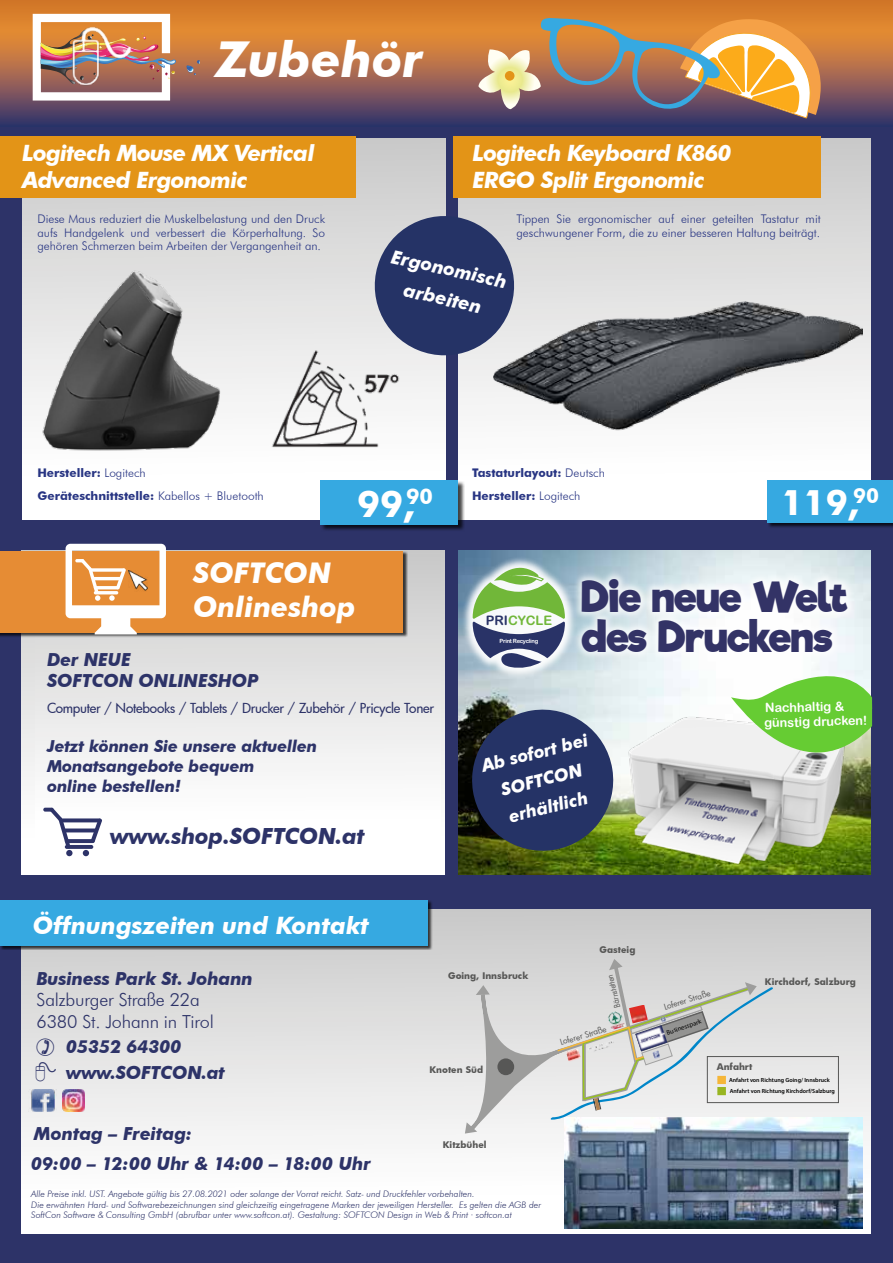
<style>
.page{position:relative;width:893px;height:1263px;background:#2d3368}
.page>*{position:absolute;margin:0;border:0;box-sizing:border-box;transform-origin:0 0}
.t1{font:italic 700 49.5px "Futura BT";color:#fff}
.t2{font:700 40.65px/39.8px "Riffic Free";letter-spacing:-.005em;color:#336}
.t3{font:700 36.75px "Futura BT";color:#fff}
.t4{font:700 35.25px "Futura BT";color:#fff}
.t5{font:italic 700 28.5px/34.2px "Futura BT";color:#fff}
.t6{font:italic 700 24px "Futura BT";color:#fff}
.t7{font:italic 700 22.5px/27px "Futura BT";letter-spacing:-.03em;color:#fff}
.t8{font:italic 700 22.2px "Futura BT";letter-spacing:-.01em;color:#2d3368}
.t9{font:italic 700 18.75px/29.8px "Futura BT";color:#fff;text-align:center}
.t10{font:italic 700 18px/25.5px "Futura BT";letter-spacing:-.01em;color:#2d3368}
.t11{font:300 18px/21.6px "Futura BT";letter-spacing:-.01em;color:#2d3368}
.t12{font:italic 700 17.7px/27.9px "Futura BT";color:#fff;text-align:center}
.t13{font:italic 700 16.5px/19.8px "Futura BT";letter-spacing:-.01em;color:#2d3368}
.t14{font:500 13.5px "Futura";letter-spacing:-.02em;color:#2d3368}
.t15{font:13.2px "Arial Rounded MT Bold";color:#71b739}
.t16{font:12.6px/15px "Arial Rounded MT Bold";color:#fff}
.t17{font:300 11.85px/13.6px "Futura BT";color:#283583;text-align:justify}
.t18{font:700 11.85px/22.8px "Futura BT";color:#283583}
.t19{font:italic 300 9px/10.8px "Futura BT";color:#2d3368}
.t20{font:700 8.85px "Futura";color:#575756}
.t21{font:8.1px "Futura";color:#575756}
.t22{font:8.1px "Futura";color:#575756;scale:.89 1}
.t23{font:6.75px "Myriad Pro";color:#000}
.t24{font:600 6px/11.1px "Myriad Pro";color:#000}
.t25{font:5.7px "Arial Rounded MT Bold";letter-spacing:-.04em;color:#fff}
.s1{font-weight:300}
.s2{color:#293367}
</style>
<div class="page">
<svg style="left:0;top:0;width:893px;height:121px;background:#ab6b45"></svg>
<svg style="left:186px;top:60px;width:14px;height:15px"></svg>
<img style="left:33px;top:14px;width:144px;height:87px">
<div style="left:22px;top:138px;width:423px;height:382px;background:linear-gradient(to bottom,#cbcbca,#fff)"></div>
<div style="left:459px;top:138px;width:412px;height:382px;background:linear-gradient(to bottom,#cbcbcb,#fff)"></div>
<div style="left:768px;top:480px;width:125px;height:49px;background:#000;opacity:.75"></div>
<div style="left:768px;top:480px;width:125px;height:43px;background:#36a9e1"></div>
<div style="left:21px;top:909px;width:849px;height:324px;background:linear-gradient(to bottom,#cacaca,#fff)"></div>
<div style="left:0;top:901px;width:432px;height:49px;background:#000;opacity:.75"></div>
<div style="left:0;top:900px;width:427px;height:45px;background:#36a9e1"></div>
<div style="left:707px;top:1056px;width:132px;height:47px;border:1px solid #575756"></div>
<img style="left:29px;top:1089px;width:28px;height:23px">
<img style="left:62px;top:1089px;width:22px;height:22px">
<img style="left:564px;top:1118px;width:298px;height:110px">
<div style="left:22px;top:550px;width:423px;height:325px;background:linear-gradient(to bottom,#cacaca,#fff)"></div>
<div style="left:35px;top:554px;width:406px;height:300px;background:linear-gradient(to bottom,#cacaca,#fff)"></div>
<div style="left:0;top:551px;width:408px;height:87px;background:#000;opacity:.75"></div>
<div style="left:0;top:551px;width:403px;height:81px;background:#e68c34"></div>
<svg style="left:66px;top:544px;width:100px;height:90px"></svg>
<img style="left:128px;top:570px;width:20px;height:21px">
<svg style="left:61px;top:818px;width:40px;height:4px"></svg>
<svg style="left:65px;top:839px;width:29px;height:4px"></svg>
<svg style="left:65px;top:845px;width:28px;height:4px"></svg>
<svg style="left:63px;top:828px;width:34px;height:4px"></svg>
<svg style="left:43px;top:808px;width:11px;height:4px"></svg>
<svg style="left:91px;top:818px;width:11px;height:25px"></svg>
<svg style="left:50px;top:808px;width:20px;height:40px"></svg>
<svg style="left:83px;top:850px;width:6px;height:6px"></svg>
<div style="left:66px;top:850px;width:7px;height:6px;background:#2d3368;border-radius:50%"></div>
<img style="left:458px;top:551px;width:413px;height:324px">
<div style="left:572px;top:570px;width:285px;height:91px;background:#fff;opacity:.75"></div>
<img style="left:596px;top:685px;width:251px;height:187px">
<svg style="left:731px;top:675px;width:141px;height:79px;background:#95d874"></svg>
<svg style="left:467px;top:704px;width:151px;height:152px"></svg>
<div style="left:461px;top:556px;width:116px;height:124px;background:#fff;opacity:.95"></div>
<svg style="left:473px;top:568px;width:100px;height:108px"></svg>
<div style="left:0;top:136px;width:355px;height:62px;background:#e39417"></div>
<div style="left:321px;top:480px;width:144px;height:52px;background:#000;opacity:.75"></div>
<div style="left:321px;top:481px;width:137px;height:44px;background:#36a9e1"></div>
<img style="left:69px;top:15px;width:65px;height:86px">
<svg style="left:365px;top:207px;width:129px;height:158px"></svg>
<img style="left:37px;top:263px;width:196px;height:192px">
<img style="left:268px;top:345px;width:138px;height:110px">
<div style="left:453px;top:136px;width:368px;height:62px;background:#e39417"></div>
<img style="left:494px;top:177px;width:368px;height:258px">
<svg style="left:478px;top:17px;width:343px;height:102px;background:#b38a65"></svg>
<svg style="left:35px;top:1036px;width:21px;height:45px"></svg>
<svg style="left:465px;top:942px;width:309px;height:194px;background:#d5d6d5"></svg>
<h1 class="t1" style="left:216px;top:29px;width:209px">Zubehör</h1>
<h3 class="t7" style="left:22px;top:140px;width:294px">Logitech Mouse MX Vertical<br>Advanced Ergonomic</h3>
<h3 class="t7" style="left:472px;top:139px;width:261px">Logitech Keyboard K860<br>ERGO Split Ergonomic</h3>
<h3 class="t17" style="left:37px;top:212px;width:289px">Diese Maus reduziert die Muskelbelastung und den Druck aufs Handgelenk und verbessert die Körperhaltung. So gehören Schmerzen beim Arbeiten der Vergangenheit an.</h3>
<h3 class="t17" style="left:516px;top:212px;width:306px">Tippen Sie ergonomischer auf einer geteilten Tastatur mit geschwungener Form, die zu einer besseren Haltung beiträgt.</h3>
<h3 class="t9" style="left:395px;top:241px;width:119px;rotate:13deg">Ergonomisch arbeiten</h3>
<h3 class="t18" style="left:37px;top:461px;width:228px">Hersteller: <span class="s1">Logitech<br></span>Geräteschnittstelle: <span class="s1">Kabellos + Bluetooth</span></h3>
<h3 class="t3" style="left:357px;top:482px;width:77px">99,<sup>90</sup></h3>
<h3 class="t5" style="left:193px;top:556px;width:164px">SOFTCON<br>Onlineshop</h3>
<h3 class="t10" style="left:47px;top:648px;width:213px;line-height:21.6px">Der NEUE<br>SOFTCON ONLINESHOP</h3>
<h3 class="t14" style="left:47px;top:698px;width:389px">Computer / Notebooks / Tablets / Drucker / Zubehör / Pricycle Toner</h3>
<h3 class="t13" style="left:47px;top:736px;width:272px">Jetzt können Sie unsere aktuellen<br>Monatsangebote bequem<br>online bestellen!</h3>
<h3 class="t8" style="left:110px;top:822px;width:256px">www.shop.SOFTCON.at</h3>
<h3 class="t6" style="left:33px;top:910px;width:337px">Öffnungszeiten und Kontakt</h3>
<h3 class="t18" style="left:472px;top:461px;width:134px">Tastaturlayout: <span class="s1">Deutsch<br></span>Hersteller: <span class="s1">Logitech</span></h3>
<h3 class="t4" style="left:782px;top:481px;width:99px">119,<sup>90</sup></h3>
<h3 class="t15" style="left:486px;top:613px;width:68px"><span class="s2">PRI</span>CYCLE</h3>
<p class="t25" style="left:499px;top:638px;width:40px">Print Recycling</p>
<h3 class="t15" style="left:494px;top:622px;width:68px"><span class="s2">PRI</span>CYCLE</h3>
<h2 class="t2" style="left:581px;top:578px;width:268px">Die neue Welt des Druckens</h2>
<h3 class="t16" style="left:763px;top:701px;width:105px;rotate:-2deg">Nachhaltig &amp; günstig drucken!</h3>
<h3 class="t12" style="left:479px;top:752px;width:111px;rotate:-14deg">Ab sofort bei<br>SOFTCON erhältlich</h3>
<p class="t20" style="left:599px;top:944px;width:37px">Gasteig</p>
<h3 class="t10" style="left:37px;top:965px;width:218px">Business Park St. Johann</h3>
<h3 class="t11" style="left:37px;top:989px;width:179px">Salzburger Straße 22a<br>6380 St. Johann in Tirol</h3>
<h3 class="t10" style="left:66px;top:1034px;width:160px">05352 64300 www.SOFTCON.at</h3>
<h3 class="t10" style="left:34px;top:1121px;width:160px">Montag – Freitag:</h3>
<h3 class="t10" style="left:31px;top:1150px;width:341px">09:00 – 12:00 Uhr &amp; 14:00 – 18:00 Uhr</h3>
<p class="t20" style="left:448px;top:969px;width:82px">Going, Innsbruck</p>
<p class="t22" style="left:612px;top:1009px;width:39px;rotate:-103deg">Bärns et t et n</p>
<p class="t21" style="left:559px;top:1037px;width:46px;rotate:-17deg">Loferer Straß</p>
<p class="t21" style="left:663px;top:1002px;width:46px;rotate:-17deg">Loferer Straß</p>
<p class="t23" style="left:665px;top:1029px;width:38px;rotate:-19deg">Businesspark</p>
<p class="t20" style="left:429px;top:1063px;width:55px">Knoten Süd</p>
<p class="t20" style="left:717px;top:1060px;width:37px">Anfahrt</p>
<p class="t20" style="left:765px;top:975px;width:92px">Kirchdorf, Salzburg</p>
<p class="t20" style="left:443px;top:1139px;width:45px">Kitzbühel</p>
<p class="t24" style="left:729px;top:1074px;width:107px">Anfahrt von Richtung Going/ Innsbruck<br>Anfahrt von Richtung Kirchdorf/Salzburg</p>
<p class="t19" style="left:31px;top:1188px;width:511px">Alle Preise inkl. UST. Angebote gültig bis 27.08.2021 oder solange der Vorrat reicht. Satz- und Druckfehler vorbehalten.<br>Die erwähnten Hard- und Softwarebezeichnungen sind gleichzeitig eingetragene Marken der jeweiligen Hersteller. Es gelten die AGB der<br>SoftCon Software &amp; Consulting GmbH (abrufbar unter www.softcon.at). Gestaltung: SOFTCON Design in Web &amp; Print · softcon.at</p>
</div>
